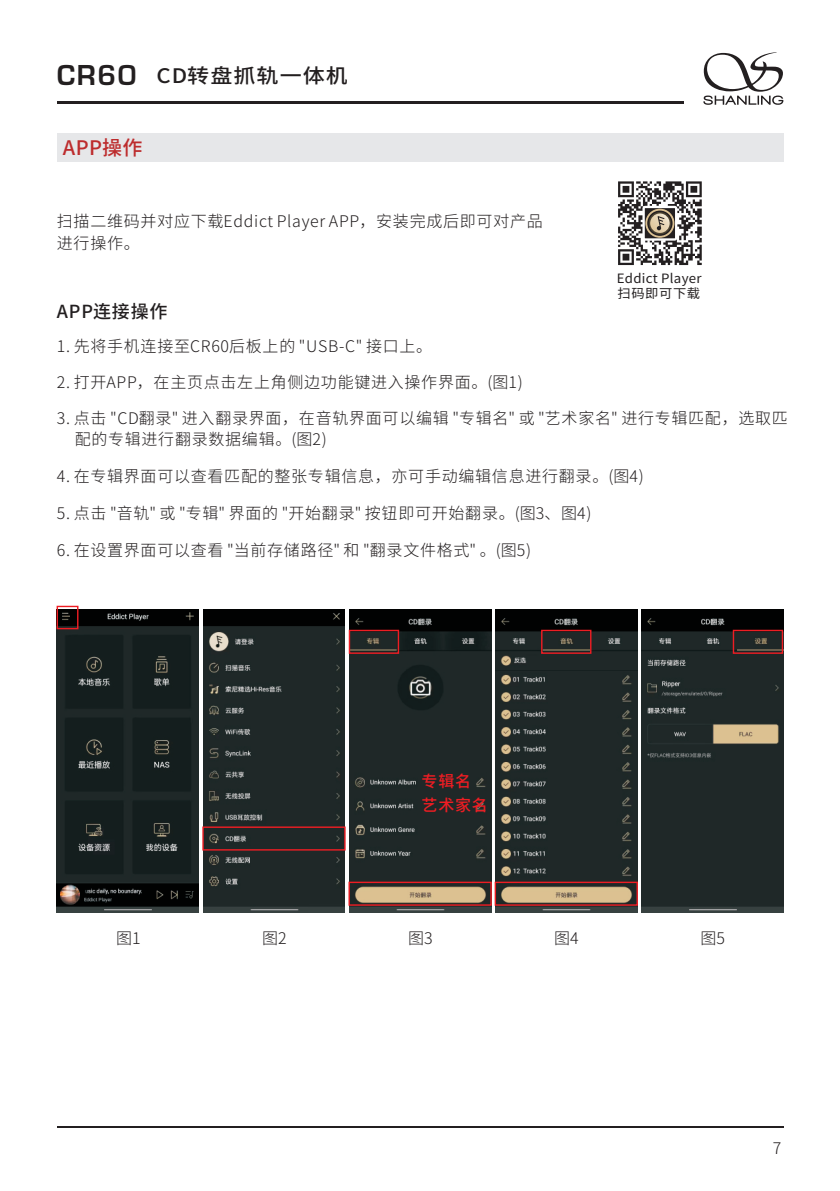
<style>
.page{position:relative;width:840px;height:1191px;background:#fff}
.page>*{position:absolute;margin:0;border:0;box-sizing:border-box;transform-origin:0 0}
.t1{font:500 20px "Source Han Sans CN";letter-spacing:.045em;color:#231f20;scale:1.1 1}
.t2{font:500 20px "Source Han Sans CN";letter-spacing:.02em;color:#bd2c2d}
.t3{font:500 18px "Source Han Sans CN";letter-spacing:.045em;color:#231f20}
.t4{font:300 16px/21.6px "Source Han Sans CN";letter-spacing:.045em;color:#231f20}
.t5{font:500 16px/24px "Source Han Sans CN";letter-spacing:.045em;color:#ee1d23}
.t6{font:12.8px "Source Han Sans CN";letter-spacing:.02em;color:#231f20}
.s1{font-family:"Eurose";font-weight:400;font-size:30px}
</style>
<div class="page">
<img style="left:57px;top:609px;width:142px;height:303px">
<img style="left:203px;top:609px;width:142px;height:303px">
<img style="left:349px;top:609px;width:142px;height:303px">
<img style="left:495px;top:609px;width:142px;height:303px">
<img style="left:641px;top:609px;width:142px;height:303px">
<hr style="left:57px;top:1126px;width:726px;height:1px;background:#231f20">
<hr style="left:57px;top:101px;width:626px;height:3px;background:#231f20">
<svg style="left:703px;top:52px;width:80px;height:53px"></svg>
<div style="left:57px;top:134px;width:726px;height:28px;background:#e6e7e9"></div>
<svg style="left:619px;top:181px;width:83px;height:85px"></svg>
<svg style="left:618px;top:181px;width:83px;height:84px"></svg>
<div style="left:57px;top:606px;width:21px;height:23px;border:1px solid #ee1d23"></div>
<div style="left:202px;top:826px;width:143px;height:24px;border:1px solid #ee1d23"></div>
<div style="left:348px;top:630px;width:51px;height:24px;border:1px solid #ee1d23"></div>
<div style="left:348px;top:881px;width:143px;height:24px;border:1px solid #ee1d23"></div>
<div style="left:494px;top:881px;width:143px;height:24px;border:1px solid #ee1d23"></div>
<div style="left:540px;top:630px;width:51px;height:24px;border:1px solid #ee1d23"></div>
<div style="left:732px;top:630px;width:50px;height:24px;border:1px solid #ee1d23"></div>
<p class="t1" style="left:57px;top:66px;width:266px"><span class="s1">CR60</span> CD转盘抓轨一体机</p>
<p class="t2" style="left:63px;top:138px;width:81px">APP操作</p>
<p class="t4" style="left:57px;top:210px;width:487px">扫描二维码并对应下载Eddict Player APP，安装完成后即可对产品进行操作。</p>
<p class="t6" style="left:616px;top:272px;width:86px">Eddict Player</p>
<p class="t6" style="left:617px;top:287px;width:84px">扫码即可下载</p>
<p class="t3" style="left:57px;top:302px;width:112px">APP连接操作</p>
<p class="t4" style="left:57px;top:335px;width:377px">1. 先将手机连接至CR60后板上的 "USB-C" 接口上。</p>
<p class="t4" style="left:57px;top:371px;width:467px">2. 打开APP，在主页点击左上角侧边功能键进入操作界面。(图1)</p>
<p class="t4" style="left:75px;top:407px;width:714px;text-indent:-18px">3. 点击 "CD翻录" 进入翻录界面，在音轨界面可以编辑 "专辑名" 或 "艺术家名" 进行专辑匹配，选取匹配的专辑进行翻录数据编辑。(图2)</p>
<p class="t4" style="left:57px;top:465px;width:588px">4. 在专辑界面可以查看匹配的整张专辑信息，亦可手动编辑信息进行翻录。(图4)</p>
<p class="t4" style="left:57px;top:502px;width:535px">5. 点击 "音轨" 或 "专辑" 界面的 "开始翻录" 按钮即可开始翻录。(图3、图4)</p>
<p class="t4" style="left:57px;top:539px;width:475px">6. 在设置界面可以查看 "当前存储路径" 和 "翻录文件格式" 。(图5)</p>
<p class="t5" style="left:421px;top:769px;width:68px">专辑名艺术家名</p>
<p class="t4" style="left:116px;top:927px;width:26px">图1</p>
<p class="t4" style="left:262px;top:927px;width:26px">图2</p>
<p class="t4" style="left:408px;top:927px;width:26px">图3</p>
<p class="t4" style="left:554px;top:927px;width:26px">图4</p>
<p class="t4" style="left:700px;top:927px;width:26px">图5</p>
<p class="t4" style="left:772px;top:1136px;width:10px">7</p>
</div>
